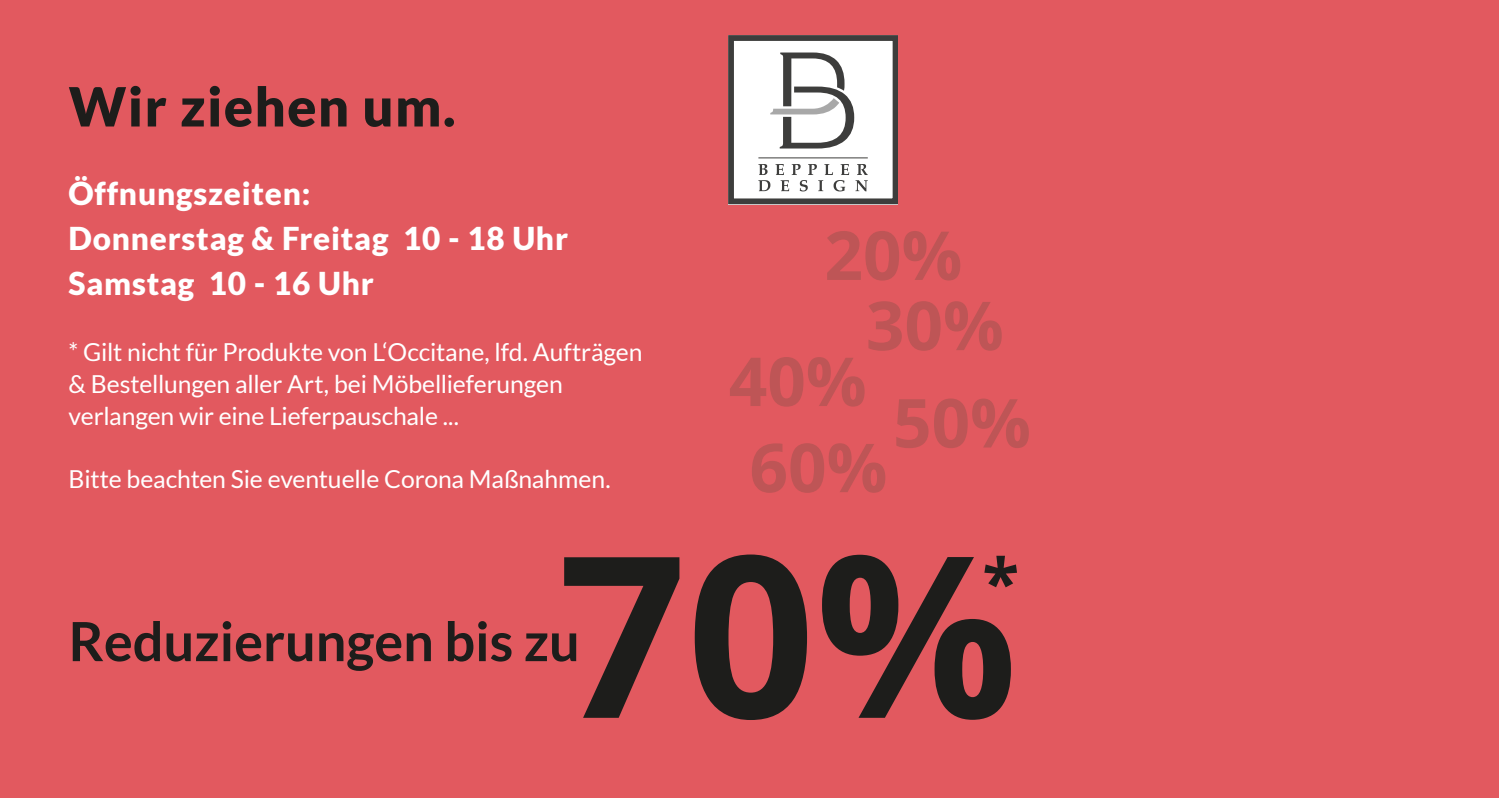
<style>
.page{position:relative;width:1499px;height:798px;background:#fff}
.page>*{position:absolute;margin:0;border:0;box-sizing:border-box;transform-origin:0 0}
.t1{font:700 225px "Open Sans";color:#1d1d1b}
.t2{font:700 67.5px "Open Sans";color:#be5556}
.t3{font:700 67.5px "Open Sans";color:#1d1d1b}
.t4{font:700 54px "Lato";color:#1d1d1b}
.t5{font:900 54px "Lato";letter-spacing:.025em;color:#1d1d1b}
.t6{font:900 31.5px/45px "Lato";letter-spacing:.025em;color:#fff}
.t7{font:24.75px/31.5px "Lato";letter-spacing:-.005em;color:#fff}
</style>
<div class="page">
<div style="left:0;top:0;width:1499px;height:797px;background:#e2595f"></div>
<div style="left:728px;top:35px;width:170px;height:169px;background:#fff"></div>
<svg style="left:758px;top:164px;width:91px;height:27px"></svg>
<svg style="left:855px;top:164px;width:13px;height:27px"></svg>
<svg style="left:770px;top:52px;width:84px;height:96px"></svg>
<div style="left:728px;top:35px;width:170px;height:169px;border:6px solid #3d3d3c"></div>
<hr style="left:758px;top:157px;width:110px;height:1px;background:#3d3d3c">
<svg style="left:868px;top:301px;width:134px;height:49px"></svg>
<h3 class="t5" style="left:69px;top:75px;width:389px">Wir ziehen um.</h3>
<p class="t6" style="left:69px;top:170px;width:501px">Öffnungszeiten:<br>Donnerstag &amp; Freitag 10 - 18 Uhr<br>Samstag 10 - 16 Uhr</p>
<p class="t7" style="left:69px;top:336px;width:575px">* Gilt nicht für Produkte von L‘Occitane, lfd. Aufträgen &amp; Bestellungen aller Art, bei Möbellieferungen verlangen wir eine Lieferpauschale ...</p>
<p class="t7" style="left:69px;top:462px;width:544px">Bitte beachten Sie eventuelle Corona Maßnahmen.</p>
<h2 class="t2" style="left:824px;top:208px;width:139px">20%</h2>
<h2 class="t2" style="left:729px;top:333px;width:139px">40%</h2>
<h2 class="t2" style="left:749px;top:420px;width:139px">60%</h2>
<h2 class="t2" style="left:893px;top:375px;width:139px">50%</h2>
<h1 class="t1" style="left:558px;top:477px;width:461px">70%</h1>
<h2 class="t3" style="left:982px;top:534px;width:38px">*</h2>
<h3 class="t4" style="left:69px;top:610px;width:513px">Reduzierungen bis zu</h3>
</div>
